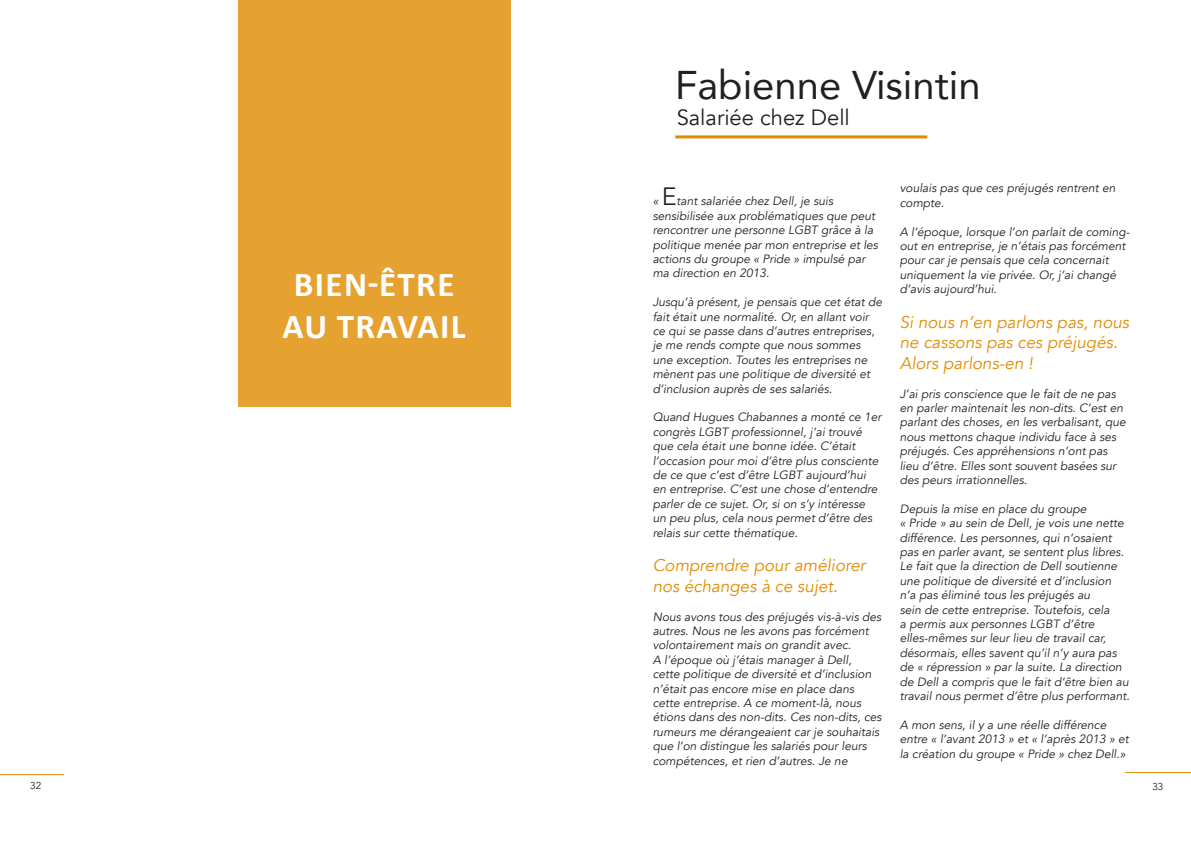
<style>
.page{position:relative;width:1191px;height:842px;background:#fff}
.page>*{position:absolute;margin:0;border:0;box-sizing:border-box;transform-origin:0 0}
.t1{font:40px "Avenir";color:#231f20}
.t2{font:700 35px/42px "Calibri";letter-spacing:.04em;color:#fff;text-align:center}
.t3{font:22px "Avenir";color:#231f20}
.t4{font:italic 17px/20.4px "Avenir";color:#e18c00}
.t5{font:italic 12px/14.4px "Avenir";color:#231f20}
.t6{font:10px "Avenir";color:#231f20}
.s1{font-style:normal;font-size:25px}
</style>
<div class="page">
<hr style="left:0;top:774px;width:64px;height:1px;background:#e18c00">
<hr style="left:675px;top:135px;width:252px;height:3px;background:#e18c00">
<hr style="left:1125px;top:772px;width:66px;height:1px;background:#e18c00">
<div style="left:238px;top:0;width:272px;height:407px;background:#e6a231"></div>
<p class="t6" style="left:30px;top:780px;width:13px">32</p>
<h2 class="t2" style="left:283px;top:264px;width:184px">BIEN-ÊTRE<br>AU TRAVAIL</h2>
<h1 class="t1" style="left:675px;top:52px;width:307px">Fabienne Visintin</h1>
<h3 class="t3" style="left:676px;top:105px;width:175px">Salariée chez Dell</h3>
<p class="t5" style="left:652px;top:194px;width:227px">« <span class="s1">E</span> tant salariée chez Dell, je suis sensibilisée aux problématiques que peut rencontrer une personne LGBT grâce à la politique menée par mon entreprise et les actions du groupe « Pride » impulsé par ma direction en 2013.</p>
<p class="t5" style="left:652px;top:295px;width:231px">Jusqu’à présent, je pensais que cet état de fait était une normalité. Or, en allant voir ce qui se passe dans d’autres entreprises, je me rends compte que nous sommes une exception. Toutes les entreprises ne mènent pas une politique de diversité et d’inclusion auprès de ses salariés.</p>
<p class="t5" style="left:652px;top:410px;width:230px">Quand Hugues Chabannes a monté ce 1er congrès LGBT professionnel, j’ai trouvé que cela était une bonne idée. C’était l’occasion pour moi d’être plus consciente de ce que c’est d’être LGBT aujourd’hui en entreprise. C’est une chose d’entendre parler de ce sujet. Or, si on s’y intéresse un peu plus, cela nous permet d’être des relais sur cette thématique.</p>
<h3 class="t4" style="left:652px;top:556px;width:214px">Comprendre pour améliorer nos échanges à ce sujet.</h3>
<p class="t5" style="left:652px;top:609px;width:230px">Nous avons tous des préjugés vis-à-vis des autres. Nous ne les avons pas forcément volontairement mais on grandit avec.<br>A l’époque où j’étais manager à Dell, cette politique de diversité et d’inclusion n’était pas encore mise en place dans cette entreprise. A ce moment-là, nous étions dans des non-dits. Ces non-dits, ces rumeurs me dérangeaient car je souhaitais que l’on distingue les salariés pour leurs compétences, et rien d’autres. Je ne</p>
<p class="t5" style="left:899px;top:181px;width:217px">voulais pas que ces préjugés rentrent en compte.</p>
<p class="t5" style="left:899px;top:224px;width:232px">A l’époque, lorsque l’on parlait de coming&shy;out en entreprise, je n’étais pas forcément pour car je pensais que cela concernait uniquement la vie privée. Or, j’ai changé d’avis aujourd’hui.</p>
<h3 class="t4" style="left:899px;top:312px;width:231px">Si nous n’en parlons pas, nous ne cassons pas ces préjugés.<br>Alors parlons-en !</h3>
<p class="t5" style="left:899px;top:386px;width:228px">J’ai pris conscience que le fait de ne pas en parler maintenait les non-dits. C’est en parlant des choses, en les verbalisant, que nous mettons chaque individu face à ses préjugés. Ces appréhensions n’ont pas lieu d’être. Elles sont souvent basées sur des peurs irrationnelles.</p>
<p class="t5" style="left:899px;top:502px;width:231px">Depuis la mise en place du groupe<br>« Pride » au sein de Dell, je vois une nette différence. Les personnes, qui n’osaient pas en parler avant, se sentent plus libres.<br>Le fait que la direction de Dell soutienne une politique de diversité et d’inclusion n’a pas éliminé tous les préjugés au<br>sein de cette entreprise. Toutefois, cela<br>a permis aux personnes LGBT d’être elles-mêmes sur leur lieu de travail car, désormais, elles savent qu’il n’y aura pas de « répression » par la suite. La direction de Dell a compris que le fait d’être bien au travail nous permet d’être plus performant.</p>
<p class="t5" style="left:899px;top:718px;width:230px">A mon sens, il y a une réelle différence entre « l’avant 2013 » et « l’après 2013 » et la création du groupe « Pride » chez Dell.»</p>
<p class="t6" style="left:1152px;top:781px;width:13px">33</p>
</div>
